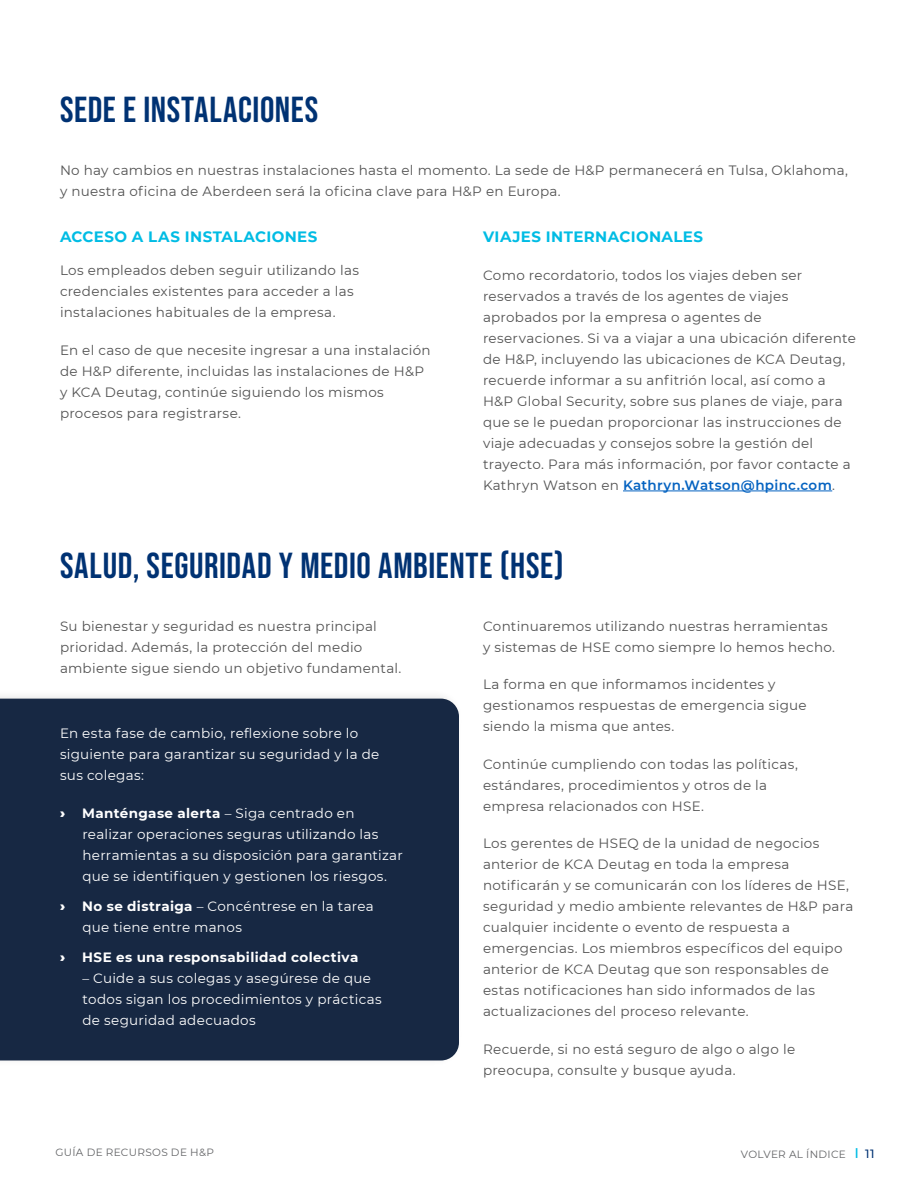
<style>
.page{position:relative;width:918px;height:1188px;background:#fff}
.page>*{position:absolute;margin:0;border:0;box-sizing:border-box;transform-origin:0 0}
.Heading_2_span_columns{font:36px "Bebas Neue";letter-spacing:.02em;color:#003273}
.t1{font:700 15px "Montserrat";letter-spacing:.025em;color:#00bce4}
.t2{font:13.5px/21px "Montserrat";letter-spacing:.02em;color:#525252}
.t3{font:13.5px/21px "Montserrat";letter-spacing:.02em;color:#fff}
.t4{font:700 13.5px "Montserrat";letter-spacing:.03em;color:#fff}
.t5{font:900 13.5px "Montserrat";color:#fff}
.t6{font:10.5px "Montserrat";letter-spacing:.035em;color:#636466}
.s1{font-weight:600;color:#0563c1}
.s2{font-weight:700}
.s3{font-weight:700;color:#00bce4}
.s4{font-weight:500;font-size:12px;color:#003273}
</style>
<div class="page">
<hr style="left:623px;top:491px;width:209px;height:1px;background:#0563c1">
<div style="left:0;top:689px;width:463px;height:379px;background:#000;opacity:.1"></div>
<div style="left:0;top:699px;width:459px;height:361px;background:#172843"></div>
<p class="Heading_2_span_columns" style="left:60px;top:90px;width:260px">SEDE E INSTALACIONES</p>
<p class="t2" style="left:60px;top:159px;width:789px">No hay cambios en nuestras instalaciones hasta el momento. La sede de H&amp;P permanecerá en Tulsa, Oklahoma, y nuestra oficina de Aberdeen será la oficina clave para H&amp;P en Europa.</p>
<h3 class="t1" style="left:60px;top:226px;width:259px">ACCESO A LAS INSTALACIONES</h3>
<p class="t2" style="left:60px;top:260px;width:300px">Los empleados deben seguir utilizando las credenciales existentes para acceder a las instalaciones habituales de la empresa.</p>
<p class="t2" style="left:60px;top:339px;width:372px">En el caso de que necesite ingresar a una instalación de H&amp;P diferente, incluidas las instalaciones de H&amp;P y KCA Deutag, continúe siguiendo los mismos procesos para registrarse.</p>
<p class="t1" style="left:483px;top:226px;width:222px">VIAJES INTERNACIONALES</p>
<p class="t2" style="left:483px;top:264px;width:374px">Como recordatorio, todos los viajes deben ser reservados a través de los agentes de viajes aprobados por la empresa o agentes de reservaciones. Si va a viajar a una ubicación diferente de H&amp;P, incluyendo las ubicaciones de KCA Deutag, recuerde informar a su anfitrión local, así como a H&amp;P Global Security, sobre sus planes de viaje, para que se le puedan proporcionar las instrucciones de viaje adecuadas y consejos sobre la gestión del trayecto. Para más información, por favor contacte a Kathryn Watson en <span class="s1">Kathryn.Watson@hpinc.com</span>.</p>
<p class="Heading_2_span_columns" style="left:60px;top:546px;width:505px">SALUD, SEGURIDAD Y MEDIO AMBIENTE (HSE)</p>
<p class="t2" style="left:60px;top:615px;width:343px">Su bienestar y seguridad es nuestra principal prioridad. Además, la protección del medio ambiente sigue siendo un objetivo fundamental.</p>
<p class="t2" style="left:483px;top:615px;width:354px">Continuaremos utilizando nuestras herramientas y sistemas de HSE como siempre lo hemos hecho.</p>
<p class="t2" style="left:483px;top:674px;width:325px">La forma en que informamos incidentes y gestionamos respuestas de emergencia sigue siendo la misma que antes.</p>
<p class="t2" style="left:483px;top:753px;width:317px">Continúe cumpliendo con todas las políticas, estándares, procedimientos y otros de la empresa relacionados con HSE.</p>
<p class="t2" style="left:483px;top:833px;width:372px">Los gerentes de HSEQ de la unidad de negocios anterior de KCA Deutag en toda la empresa notificarán y se comunicarán con los líderes de HSE, seguridad y medio ambiente relevantes de H&amp;P para cualquier incidente o evento de respuesta a emergencias. Los miembros específicos del equipo anterior de KCA Deutag que son responsables de estas notificaciones han sido informados de las actualizaciones del proceso relevante.</p>
<p class="t2" style="left:483px;top:1038px;width:314px">Recuerde, si no está seguro de algo o algo le preocupa, consulte y busque ayuda.</p>
<p class="t3" style="left:60px;top:723px;width:321px">En esta fase de cambio, reflexione sobre lo siguiente para garantizar su seguridad y la de sus colegas:</p>
<p class="t5" style="left:60px;top:803px;width:7px">›</p>
<p class="t3" style="left:82px;top:802px;width:322px"><span class="s2">Manténgase alerta</span> – Siga centrado en realizar operaciones seguras utilizando las herramientas a su disposición para garantizar que se identifiquen y gestionen los riesgos.</p>
<p class="t5" style="left:60px;top:896px;width:7px">›</p>
<p class="t3" style="left:82px;top:895px;width:293px"><span class="s2">No se distraiga</span> – Concéntrese en la tarea que tiene entre manos</p>
<p class="t5" style="left:60px;top:947px;width:7px">›</p>
<p class="t4" style="left:82px;top:947px;width:278px">HSE es una responsabilidad colectiva</p>
<p class="t3" style="left:82px;top:967px;width:301px">– Cuide a sus colegas y asegúrese de que todos sigan los procedimientos y prácticas de seguridad adecuados</p>
<p class="t6" style="left:56px;top:1145px;width:160px">GUÍA DE RECURSOS DE H&amp;P</p>
<p class="t6" style="left:741px;top:1147px;width:135px">VOLVER AL ÍNDICE <span class="s3">|</span> <span class="s4">11</span></p>
</div>
